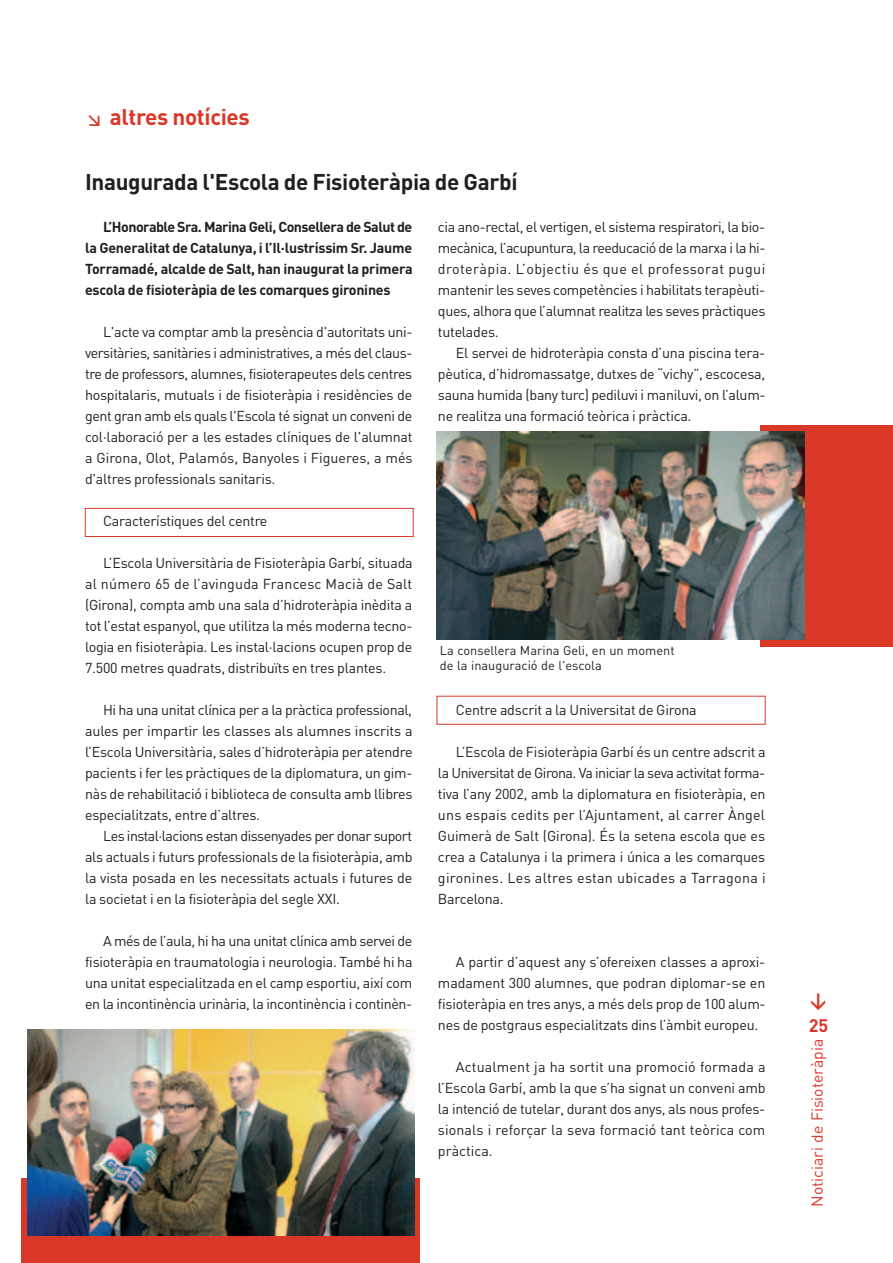
<style>
.page{position:relative;width:893px;height:1263px;background:#fff}
.page>*{position:absolute;margin:0;border:0;box-sizing:border-box;transform-origin:0 0}
.t1{font:700 22.5px "DIN";letter-spacing:-.015em;color:#231f20}
.t2{font:700 22.5px "DIN";letter-spacing:-.015em;color:#d93829}
.t3{font:700 18px "DIN";color:#d93829}
.t4{font:15.75px "DIN";color:#d93829}
.t5{font:14.25px/21px "DIN";letter-spacing:-.015em;color:#231f20;text-align:justify}
.t6{font:700 14.25px/21px "DIN";letter-spacing:-.015em;color:#231f20;text-align:justify}
.t7{font:12.75px/15.3px "DIN";color:#231f20}
</style>
<div class="page">
<div style="left:760px;top:425px;width:133px;height:221px;background:#d93829"></div>
<div style="left:85px;top:508px;width:328px;height:29px;border:1px solid #d93829"></div>
<img style="left:437px;top:432px;width:368px;height:208px">
<div style="left:21px;top:1178px;width:399px;height:85px;background:#d93829"></div>
<img style="left:27px;top:1029px;width:387px;height:206px">
<h1 class="t2" style="left:110px;top:104px;width:141px">altres notícies</h1>
<h1 class="t1" style="left:85px;top:169px;width:434px">Inaugurada l'Escola de Fisioteràpia de Garbí</h1>
<p class="t6" style="left:85px;top:217px;width:329px;text-indent:18px">L’Honorable Sra. Marina Geli, Consellera de Salut de la Generalitat de Catalunya, i l’Il·lustríssim Sr. Jaume Torramadé, alcalde de Salt, han inaugurat la primera escola de fisioteràpia de les comarques gironines</p>
<p class="t5" style="left:85px;top:322px;width:329px;text-indent:18px">L'acte va comptar amb la presència d'autoritats uni&shy;versitàries, sanitàries i administratives, a més del claus&shy;tre de professors, alumnes, fisioterapeutes dels centres hospitalaris, mutuals i de fisioteràpia i residències de gent gran amb els quals l'Escola té signat un conveni de col·laboració per a les estades clíniques de l'alumnat a Girona, Olot, Palamós, Banyoles i Figueres, a més d'altres professionals sanitaris.</p>
<p class="t5" style="left:103px;top:511px;width:166px">Característiques del centre</p>
<p class="t5" style="left:85px;top:553px;width:329px;text-indent:18px">L’Escola Universitària de Fisioteràpia Garbí, situada al número 65 de l’avinguda Francesc Macià de Salt (Girona), compta amb una sala d’hidroteràpia inèdita a tot l’estat espanyol, que utilitza la més moderna tecno&shy;logia en fisioteràpia. Les instal·lacions ocupen prop de 7.500 metres quadrats, distribuïts en tres plantes.</p>
<p class="t5" style="left:85px;top:700px;width:329px;text-indent:18px">Hi ha una unitat clínica per a la pràctica professional, aules per impartir les classes als alumnes inscrits a l’Escola Universitària, sales d’hidroteràpia per atendre pacients i fer les pràctiques de la diplomatura, un gim&shy;nàs de rehabilitació i biblioteca de consulta amb llibres especialitzats, entre d’altres.</p>
<p class="t5" style="left:85px;top:826px;width:329px;text-indent:18px">Les instal·lacions estan dissenyades per donar suport als actuals i futurs professionals de la fisioteràpia, amb la vista posada en les necessitats actuals i futures de la societat i en la fisioteràpia del segle XXI.</p>
<p class="t5" style="left:85px;top:931px;width:329px;text-indent:18px">A més de l’aula, hi ha una unitat clínica amb servei de fisioteràpia en traumatologia i neurologia. També hi ha una unitat especialitzada en el camp esportiu, així com en la incontinència urinària, la incontinència i continèn-</p>
<p class="t5" style="left:438px;top:217px;width:329px">cia ano-rectal, el vertigen, el sistema respiratori, la bio&shy;mecànica, l’acupuntura, la reeducació de la marxa i la hi&shy;droteràpia. L’objectiu és que el professorat pugui mantenir les seves competències i habilitats terapèuti&shy;ques, alhora que l’alumnat realitza les seves pràctiques tutelades.</p>
<p class="t5" style="left:438px;top:343px;width:329px;text-indent:18px">El servei de hidroteràpia consta d’una piscina tera&shy;pèutica, d’hidromassatge, dutxes de “vichy”, escocesa, sauna humida (bany turc) pediluvi i maniluvi, on l’alum&shy;ne realitza una formació teòrica i pràctica.</p>
<p class="t7" style="left:440px;top:643px;width:236px">La consellera Marina Geli, en un moment de la inauguració de l'escola</p>
<p class="t5" style="left:456px;top:700px;width:242px">Centre adscrit a la Universitat de Girona</p>
<p class="t5" style="left:438px;top:742px;width:329px;text-indent:18px">L’Escola de Fisioteràpia Garbí és un centre adscrit a la Universitat de Girona. Va iniciar la seva activitat forma&shy;tiva l’any 2002, amb la diplomatura en fisioteràpia, en uns espais cedits per l’Ajuntament, al carrer Àngel Guimerà de Salt (Girona). És la setena escola que es crea a Catalunya i la primera i única a les comarques gironines. Les altres estan ubicades a Tarragona i Barcelona.</p>
<p class="t5" style="left:438px;top:952px;width:329px;text-indent:18px">A partir d’aquest any s’ofereixen classes a aproxi&shy;madament 300 alumnes, que podran diplomar-se en fisioteràpia en tres anys, a més dels prop de 100 alum&shy;nes de postgraus especialitzats dins l’àmbit europeu.</p>
<p class="t5" style="left:438px;top:1057px;width:329px;text-indent:18px">Actualment ja ha sortit una promoció formada a l’Escola Garbí, amb la que s’ha signat un conveni amb la intenció de tutelar, durant dos anys, als nous profes&shy;sionals i reforçar la seva formació tant teòrica com pràctica.</p>
<p class="t3" style="left:807px;top:1011px;width:20px;rotate:-90deg">&lt;</p>
<p class="t3" style="left:809px;top:1015px;width:21px">25</p>
<p class="t4" style="left:808px;top:1207px;width:169px;rotate:-90deg">Noticiari de Fisioteràpia</p>
</div>
